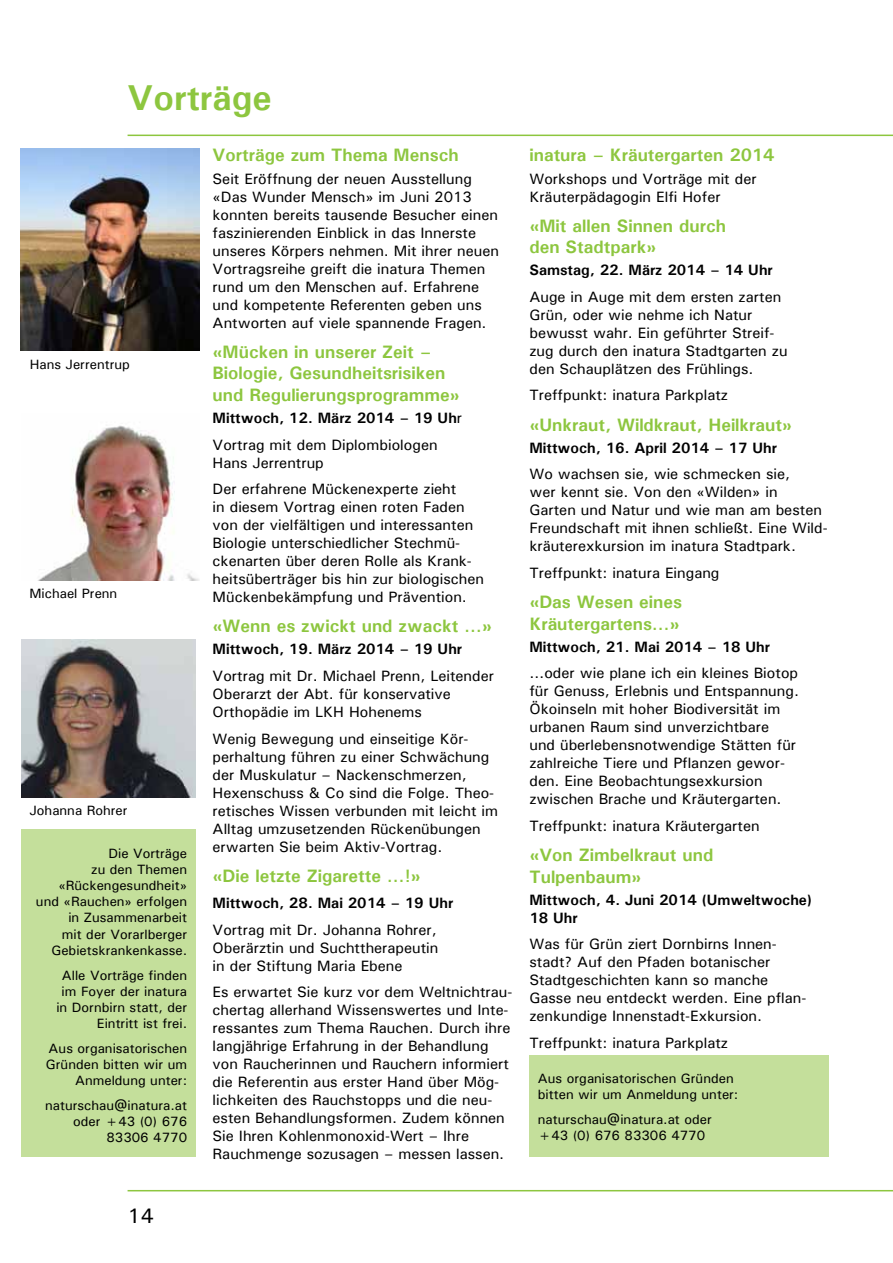
<style>
.page{position:relative;width:893px;height:1263px;background:#fff}
.page>*{position:absolute;margin:0;border:0;box-sizing:border-box;transform-origin:0 0}
.t1{font:700 36px "Univers";color:#8dc63f}
.t2{font:500 21px "Univers";color:#000}
.t3{font:700 18px/21.6px "Univers";color:#8dc63f}
.t4{font:500 15px/18px "Univers";color:#000}
.t5{font:700 15px/18px "Univers";color:#000}
.t6{font:500 13.5px/16.2px "Univers";color:#000;text-align:right}
.s1{font-weight:700}
</style>
<div class="page">
<hr style="left:128px;top:135px;width:765px;height:1px;background:#8dc63f">
<hr style="left:128px;top:1190px;width:765px;height:1px;background:#8dc63f">
<div style="left:529px;top:1055px;width:300px;height:102px;background:#c4df9b"></div>
<div style="left:21px;top:829px;width:175px;height:328px;background:#c4df9b"></div>
<img style="left:21px;top:639px;width:175px;height:158px">
<img style="left:38px;top:425px;width:161px;height:155px">
<img style="left:21px;top:149px;width:179px;height:202px">
<h1 class="t1" style="left:128px;top:75px;width:146px">Vorträge</h1>
<p class="t3" style="left:213px;top:144px;width:248px">Vorträge zum Thema Mensch</p>
<p class="t4" style="left:213px;top:169px;width:288px">Seit Eröffnung der neuen Ausstellung «Das Wunder Mensch» im Juni 2013 konnten bereits tausende Besucher einen faszinierenden Einblick in das Innerste unseres Körpers nehmen. Mit ihrer neuen Vortragsreihe greift die inatura Themen rund um den Menschen auf. Erfahrene und kompetente Referenten geben uns Antworten auf viele spannende Fragen.</p>
<p class="t3" style="left:213px;top:340px;width:249px">«Mücken in unserer Zeit –<br>Biologie, Gesundheitsrisiken und Regulierungsprogramme»</p>
<p class="t4" style="left:213px;top:404px;width:251px;line-height:26.5px"><span class="s1">Mittwoch, 12. März 2014 – 19 Uh</span>r<br>Vortrag mit dem Diplombiologen</p>
<p class="t4" style="left:213px;top:449px;width:245px;line-height:26.5px">Hans Jerrentrup<br>Der erfahrene Mückenexperte zieht</p>
<p class="t4" style="left:213px;top:498px;width:273px">in diesem Vortrag einen roten Faden von der vielfältigen und interessanten Biologie unterschiedlicher Stechmü&shy;ckenarten über deren Rolle als Krank&shy;heitsüberträger bis hin zur biologischen Mückenbekämpfung und Prävention.</p>
<p class="t3" style="left:213px;top:615px;width:281px">«Wenn es zwickt und zwackt …»</p>
<p class="t5" style="left:213px;top:640px;width:251px">Mittwoch, 19. März 2014 – 19 Uhr</p>
<p class="t4" style="left:213px;top:666px;width:283px">Vortrag mit Dr. Michael Prenn, Leitender<br>Oberarzt der Abt. für konservative<br>Orthopädie im LKH Hohenems</p>
<p class="t4" style="left:213px;top:729px;width:287px">Wenig Bewegung und einseitige Kör&shy;perhaltung führen zu einer Schwächung der Muskulatur – Nackenschmerzen, Hexenschuss &amp; Co sind die Folge. Theo&shy;retisches Wissen verbunden mit leicht im Alltag umzusetzenden Rückenübungen erwarten Sie beim Aktiv-Vortrag.</p>
<p class="t3" style="left:213px;top:864px;width:210px">«Die letzte Zigarette …!»</p>
<p class="t5" style="left:213px;top:894px;width:242px">Mittwoch, 28. Mai 2014 – 19 Uhr</p>
<p class="t4" style="left:213px;top:920px;width:227px;text-align:justify">Vortrag mit Dr. Johanna Rohrer, Oberärztin und Suchttherapeutin in der Stiftung Maria Ebene</p>
<p class="t4" style="left:213px;top:983px;width:301px">Es erwartet Sie kurz vor dem Weltnichtrau&shy;chertag allerhand Wissenswertes und Inte&shy;ressantes zum Thema Rauchen. Durch ihre langjährige Erfahrung in der Behandlung von Raucherinnen und Rauchern informiert die Referentin aus erster Hand über Mög&shy;lichkeiten des Rauchstopps und die neu&shy;esten Behandlungsformen. Zudem können Sie Ihren Kohlenmonoxid-Wert – Ihre Rauchmenge sozusagen – messen lassen.</p>
<p class="t6" style="left:30px;top:356px;width:102px">Hans Jerrentrup</p>
<p class="t6" style="left:29px;top:585px;width:89px">Michael Prenn</p>
<p class="t6" style="left:29px;top:802px;width:100px">Johanna Rohrer</p>
<p class="t6" style="left:36px;top:845px;width:153px">Die Vorträge<br>zu den Themen «Rückengesundheit» und «Rauchen» erfolgen in Zusammenarbeit<br>mit der Vorarlberger<br>Gebietskrankenkasse.</p>
<p class="t6" style="left:56px;top:966px;width:132px">Alle Vorträge finden im Foyer der inatura in Dornbirn statt, der<br>Eintritt ist frei.</p>
<p class="t6" style="left:46px;top:1040px;width:143px">Aus organisatorischen<br>Gründen bitten wir um<br>Anmeldung unter:</p>
<p class="t6" style="left:45px;top:1097px;width:143px">naturschau@inatura.at oder +43 (0) 676<br>83306 4770</p>
<p class="t3" style="left:529px;top:144px;width:247px">inatura – Kräutergarten 2014</p>
<p class="t4" style="left:529px;top:169px;width:229px">Workshops und Vorträge mit der<br>Kräuterpädagogin Elfi Hofer</p>
<p class="t3" style="left:529px;top:214px;width:198px">«Mit allen Sinnen durch den Stadtpark»</p>
<p class="t5" style="left:529px;top:261px;width:245px">Samstag, 22. März 2014 – 14 Uhr</p>
<p class="t4" style="left:529px;top:287px;width:260px">Auge in Auge mit dem ersten zarten Grün, oder wie nehme ich Natur bewusst wahr. Ein geführter Streif&shy;zug durch den inatura Stadtgarten zu den Schauplätzen des Frühlings.</p>
<p class="t4" style="left:529px;top:386px;width:200px">Treffpunkt: inatura Parkplatz</p>
<p class="t3" style="left:529px;top:413px;width:264px">«Unkraut, Wildkraut, Heilkraut»</p>
<p class="t5" style="left:529px;top:438px;width:249px">Mittwoch, 16. April 2014 – 17 Uhr</p>
<p class="t4" style="left:529px;top:465px;width:300px">Wo wachsen sie, wie schmecken sie,<br>wer kennt sie. Von den «Wilden» in Garten und Natur und wie man am besten Freundschaft mit ihnen schließt. Eine Wild&shy;kräuterexkursion im inatura Stadtpark.</p>
<p class="t4" style="left:529px;top:563px;width:192px">Treffpunkt: inatura Eingang</p>
<p class="t3" style="left:529px;top:591px;width:154px">«Das Wesen eines<br>Kräutergartens…»</p>
<p class="t5" style="left:529px;top:637px;width:242px">Mittwoch, 21. Mai 2014 – 18 Uhr</p>
<p class="t4" style="left:529px;top:664px;width:271px">…oder wie plane ich ein kleines Biotop für Genuss, Erlebnis und Entspannung.<br>Ökoinseln mit hoher Biodiversität im urbanen Raum sind unverzichtbare<br>und überlebensnotwendige Stätten für zahlreiche Tiere und Pflanzen gewor&shy;den. Eine Beobachtungsexkursion zwischen Brache und Kräutergarten.</p>
<p class="t4" style="left:529px;top:816px;width:232px">Treffpunkt: inatura Kräutergarten</p>
<p class="t3" style="left:529px;top:844px;width:185px">«Von Zimbelkraut und<br>Tulpenbaum»</p>
<p class="t5" style="left:529px;top:890px;width:284px">Mittwoch, 4. Juni 2014 (Umweltwoche)<br>18 Uhr</p>
<p class="t4" style="left:529px;top:935px;width:278px">Was für Grün ziert Dornbirns Innen&shy;stadt? Auf den Pfaden botanischer Stadtgeschichten kann so manche Gasse neu entdeckt werden. Eine pflan&shy;zenkundige Innenstadt-Exkursion.</p>
<p class="t4" style="left:529px;top:1033px;width:200px">Treffpunkt: inatura Parkplatz</p>
<p class="t6" style="left:538px;top:1070px;width:202px;text-align:left">Aus organisatorischen Gründen bitten wir um Anmeldung unter:</p>
<p class="t6" style="left:538px;top:1111px;width:175px;text-align:left">naturschau@inatura.at oder +43 (0) 676 83306 4770</p>
<h2 class="t2" style="left:128px;top:1202px;width:28px">14</h2>
</div>
